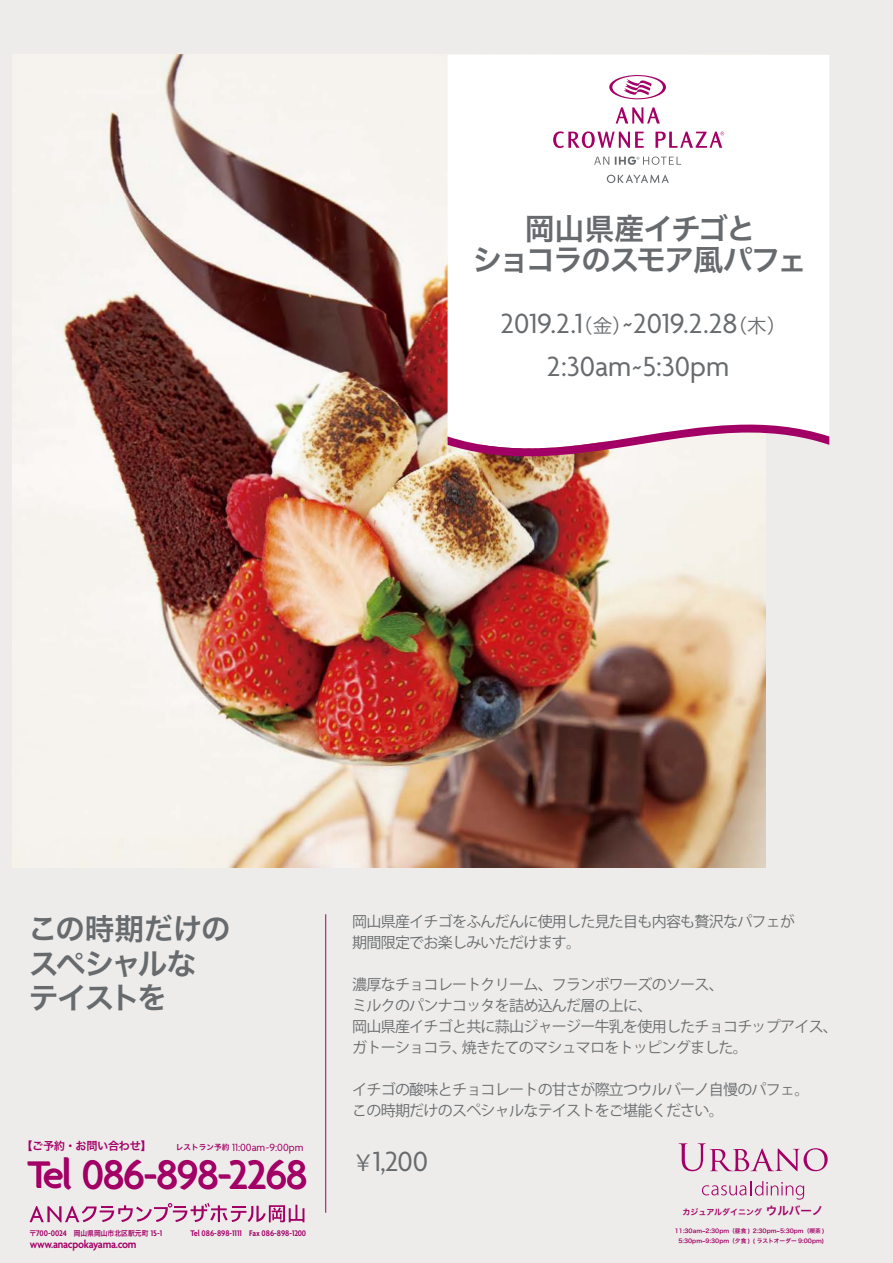
<style>
.page{position:relative;width:893px;height:1263px;background:#edecea}
.page>*{position:absolute;margin:0;border:0;box-sizing:border-box;transform-origin:0 0}
.t1{font:500 43.2px "Agenda";letter-spacing:-.035em;color:#a30066}
.t2{font:30px/43.2px "Agenda";color:#686b6e;text-align:center}
.t3{font:30px/34.5px "Hira Kaku Pro N W6";letter-spacing:-.07em;color:#686b6e}
.t4{font:15px/21px "Koz Go Pr 6 N";letter-spacing:-.05em;color:#686b6e}
.t5{font:600 11.7px "Agenda";letter-spacing:-.025em;color:#a30066;scale:.93 1}
.t6{font:11.25px "Agenda";color:#a30066}
.t7{font:11.25px "Hira Kaku Pro N W6";letter-spacing:-.03em;color:#a30066}
.t8{font:600 8.85px "Agenda";color:#a30066;scale:.93 1}
.t9{font:7.95px "Hira Kaku Pro W6";color:#a30066}
.t10{font:7.35px "Hira Kaku Pro N W6";color:#a30066;scale:.93 1}
.t11{font:5.7px/9.9px "Hira Kaku Pro W6";color:#a30066;text-align:right}
.s1{font-family:"Hira Kaku Pro N W3";font-size:19.5px}
.s2{font-family:"Hira Kaku Pro N W6";font-size:7.65px}
.s3{font-size:40.2px}
.s4{font-family:"Agenda";font-weight:600;font-size:8.85px}
.s5{font-family:"Koz Go Pr 6 N";font-size:22.5px}
.s6{font-size:11.55px}
</style>
<div class="page">
<img style="left:13px;top:55px;width:752px;height:813px">
<hr style="left:325px;top:914px;width:1px;height:299px;background:#a30066">
<svg style="left:30px;top:1203px;width:274px;height:19px"></svg>
<svg style="left:678px;top:1143px;width:150px;height:28px"></svg>
<svg style="left:702px;top:1181px;width:102px;height:18px"></svg>
<div style="left:448px;top:55px;width:381px;height:340px;background:#fff"></div>
<svg style="left:448px;top:395px;width:381px;height:83px"></svg>
<svg style="left:609px;top:75px;width:57px;height:24px"></svg>
<svg style="left:616px;top:107px;width:44px;height:17px"></svg>
<svg style="left:553px;top:131px;width:91px;height:17px;background:#dea5c9"></svg>
<svg style="left:655px;top:132px;width:69px;height:16px"></svg>
<svg style="left:594px;top:156px;width:87px;height:9px"></svg>
<svg style="left:607px;top:175px;width:62px;height:8px"></svg>
<p class="t3" style="left:472px;top:212px;width:337px;line-height:31.5px;text-align:center">岡山県産イチゴと<br>ショコラのスモア風パフェ</p>
<p class="t2" style="left:500px;top:303px;width:287px">2019.2.1<span class="s1">（金）</span>~2019.2.28<span class="s1">（木）<br></span>2:30am~5:30pm</p>
<p class="t3" style="left:28px;top:911px;width:204px">この時期だけのスペシャルなテイストを</p>
<p class="t7" style="left:21px;top:1135px;width:132px">【ご予約・お問い合わせ】</p>
<p class="t6" style="left:176px;top:1141px;width:129px"><span class="s2">レストラン予約</span> 11:00am~9:00pm</p>
<p class="t1" style="left:28px;top:1151px;width:281px"><span class="s3">Te</span>l 086-898-2268</p>
<p class="t10" style="left:29px;top:1226px;width:144px">〒<span class="s4">700-0024</span> 岡山県岡山市北区駅元町 <span class="s4">15-1</span></p>
<p class="t8" style="left:191px;top:1228px;width:126px">Tel 086-898-1111 Fax 086-898-1200</p>
<p class="t5" style="left:30px;top:1238px;width:116px">www.anacpokayama.com</p>
<p class="t4" style="left:352px;top:912px;width:444px">岡山県産イチゴをふんだんに使用した見た目も内容も贅沢なパフェが期間限定でお楽しみいただけます。</p>
<p class="t4" style="left:352px;top:975px;width:487px">濃厚なチョコレートクリーム、フランボワーズのソース、<br>ミルクのパンナコッタを詰め込んだ層の上に、<br>岡山県産イチゴと共に蒜山ジャージー牛乳を使用したチョコチップアイス、ガトーショコラ、焼きたてのマシュマロをトッピングました。</p>
<p class="t4" style="left:352px;top:1080px;width:459px">イチゴの酸味とチョコレートの甘さが際立つウルバーノ自慢のパフェ。この時期だけのスペシャルなテイストをご堪能ください。</p>
<p class="t2" style="left:352px;top:1142px;width:77px"><span class="s5">￥</span>1,200</p>
<p class="t9" style="left:682px;top:1204px;width:143px">カジュアルダイニング <span class="s6">ウルバーノ</span></p>
<p class="t11" style="left:675px;top:1226px;width:77px">11:30am~2:30pm（昼食 )<br>5:30pm~9:30pm（夕食 )</p>
<p class="t11" style="left:753px;top:1226px;width:73px;text-align:left">2:30pm~5:30pm（喫茶 ) ( ラストオーダー 9:00pm)</p>
</div>
